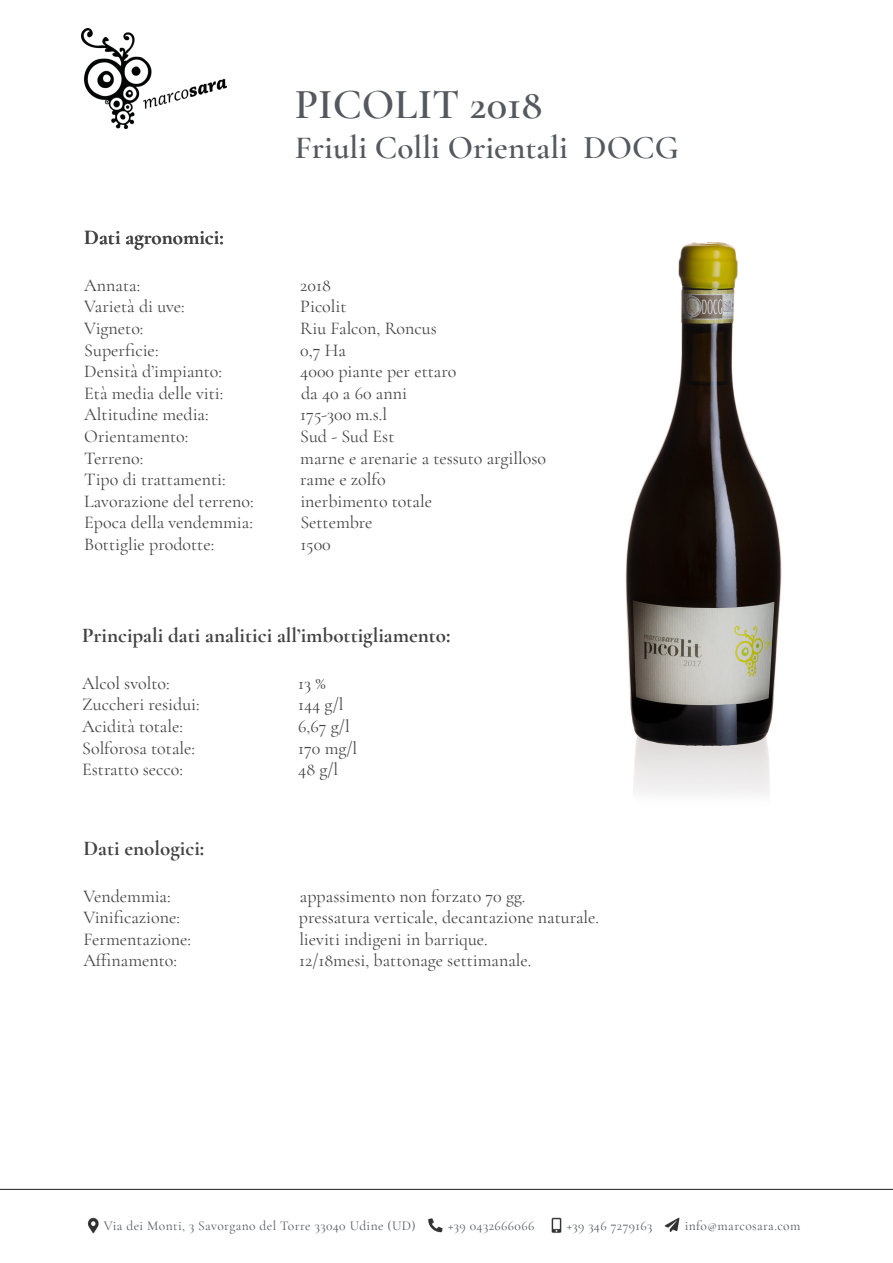
<style>
.page{position:relative;width:893px;height:1263px;background:#fff}
.page>*{position:absolute;margin:0;border:0;box-sizing:border-box;transform-origin:0 0}
.t1{font:600 42.75px "Cormorant Garamond";color:#55595f}
.t2{font:600 33.15px "Cormorant Garamond";color:#55595f}
.t3{font:600 21.15px "Cormorant Garamond";color:#424242}
.t4{font:700 21px "Cormorant Garamond";color:#424242}
.t5{font:18px "Cormorant Garamond";color:#424242}
.t6{font:13.5px "Cormorant Garamond";letter-spacing:.03em;color:#55595f}
</style>
<div class="page">
<img style="left:82px;top:28px;width:144px;height:100px">
<img style="left:87px;top:1217px;width:12px;height:16px">
<img style="left:428px;top:1218px;width:15px;height:15px">
<img style="left:551px;top:1217px;width:11px;height:16px">
<img style="left:664px;top:1217px;width:16px;height:15px">
<hr style="left:0;top:1189px;width:893px;height:1px;background:#1d1d1b">
<img style="left:625px;top:242px;width:157px;height:552px">
<h1 class="t1" style="left:295px;top:78px;width:249px">PICOLIT 2018</h1>
<h2 class="t2" style="left:295px;top:127px;width:386px">Friuli Colli Orientali DOCG</h2>
<p class="t3" style="left:84px;top:224px;width:141px">Dati agronomici:</p>
<p class="t4" style="left:84px;top:224px;width:141px">Dati agronomici:</p>
<p class="t5" style="left:84px;top:274px;width:57px">Annata:</p>
<p class="t5" style="left:300px;top:274px;width:32px">2018</p>
<p class="t5" style="left:84px;top:296px;width:102px">Varietà di uve:</p>
<p class="t5" style="left:300px;top:296px;width:48px">Picolit</p>
<p class="t5" style="left:84px;top:317px;width:61px">Vigneto:</p>
<p class="t5" style="left:300px;top:317px;width:138px">Riu Falcon, Roncus</p>
<p class="t5" style="left:84px;top:339px;width:76px">Superficie:</p>
<p class="t5" style="left:300px;top:339px;width:47px">0,7 Ha</p>
<p class="t5" style="left:84px;top:360px;width:139px">Densità d’impianto:</p>
<p class="t5" style="left:300px;top:360px;width:158px">4000 piante per ettaro</p>
<p class="t5" style="left:84px;top:382px;width:141px">Età media delle viti:</p>
<p class="t5" style="left:301px;top:382px;width:107px">da 40 a 60 anni</p>
<p class="t5" style="left:84px;top:404px;width:126px">Altitudine media:</p>
<p class="t5" style="left:300px;top:404px;width:88px">175-300 m.s.l</p>
<p class="t5" style="left:84px;top:425px;width:106px">Orientamento:</p>
<p class="t5" style="left:300px;top:425px;width:96px">Sud - Sud Est</p>
<p class="t5" style="left:84px;top:447px;width:60px">Terreno:</p>
<p class="t5" style="left:300px;top:447px;width:247px">marne e arenarie a tessuto argilloso</p>
<p class="t5" style="left:84px;top:468px;width:143px">Tipo di trattamenti:</p>
<p class="t5" style="left:300px;top:468px;width:87px">rame e zolfo</p>
<p class="t5" style="left:84px;top:490px;width:171px">Lavorazione del terreno:</p>
<p class="t5" style="left:300px;top:490px;width:133px">inerbimento totale</p>
<p class="t5" style="left:84px;top:512px;width:170px">Epoca della vendemmia:</p>
<p class="t5" style="left:300px;top:512px;width:74px">Settembre</p>
<p class="t5" style="left:84px;top:533px;width:131px">Bottiglie prodotte:</p>
<p class="t5" style="left:300px;top:533px;width:32px">1500</p>
<p class="t4" style="left:82px;top:622px;width:370px">Principali dati analitici all’imbottigliamento:</p>
<p class="t5" style="left:82px;top:672px;width:89px">Alcol svolto:</p>
<p class="t5" style="left:298px;top:672px;width:29px">13 %</p>
<p class="t5" style="left:82px;top:694px;width:119px">Zuccheri residui:</p>
<p class="t5" style="left:298px;top:694px;width:47px">144 g/l</p>
<p class="t5" style="left:82px;top:715px;width:102px">Acidità totale:</p>
<p class="t5" style="left:298px;top:715px;width:53px">6,67 g/l</p>
<p class="t5" style="left:82px;top:737px;width:114px">Solforosa totale:</p>
<p class="t5" style="left:298px;top:737px;width:61px">170 mg/l</p>
<p class="t5" style="left:82px;top:758px;width:102px">Estratto secco:</p>
<p class="t5" style="left:298px;top:758px;width:41px">48 g/l</p>
<p class="t4" style="left:83px;top:835px;width:122px">Dati enologici:</p>
<p class="t5" style="left:83px;top:885px;width:89px">Vendemmia:</p>
<p class="t5" style="left:300px;top:885px;width:227px">appassimento non forzato 70 gg.</p>
<p class="t5" style="left:83px;top:906px;width:98px">Vinificazione:</p>
<p class="t5" style="left:299px;top:906px;width:302px">pressatura verticale, decantazione naturale.</p>
<p class="t5" style="left:83px;top:928px;width:109px">Fermentazione:</p>
<p class="t5" style="left:299px;top:928px;width:190px">lieviti indigeni in barrique.</p>
<p class="t5" style="left:83px;top:950px;width:95px">Affinamento:</p>
<p class="t5" style="left:299px;top:950px;width:234px">12/18mesi, battonage settimanale.</p>
<p class="t6" style="left:104px;top:1217px;width:314px">Via dei Monti, 3 Savorgano del Torre 33040 Udine (UD)</p>
<p class="t6" style="left:448px;top:1217px;width:88px">+39 0432666066</p>
<p class="t6" style="left:567px;top:1217px;width:87px">+39 346 7279163</p>
<p class="t6" style="left:685px;top:1217px;width:117px">info@marcosara.com</p>
</div>
